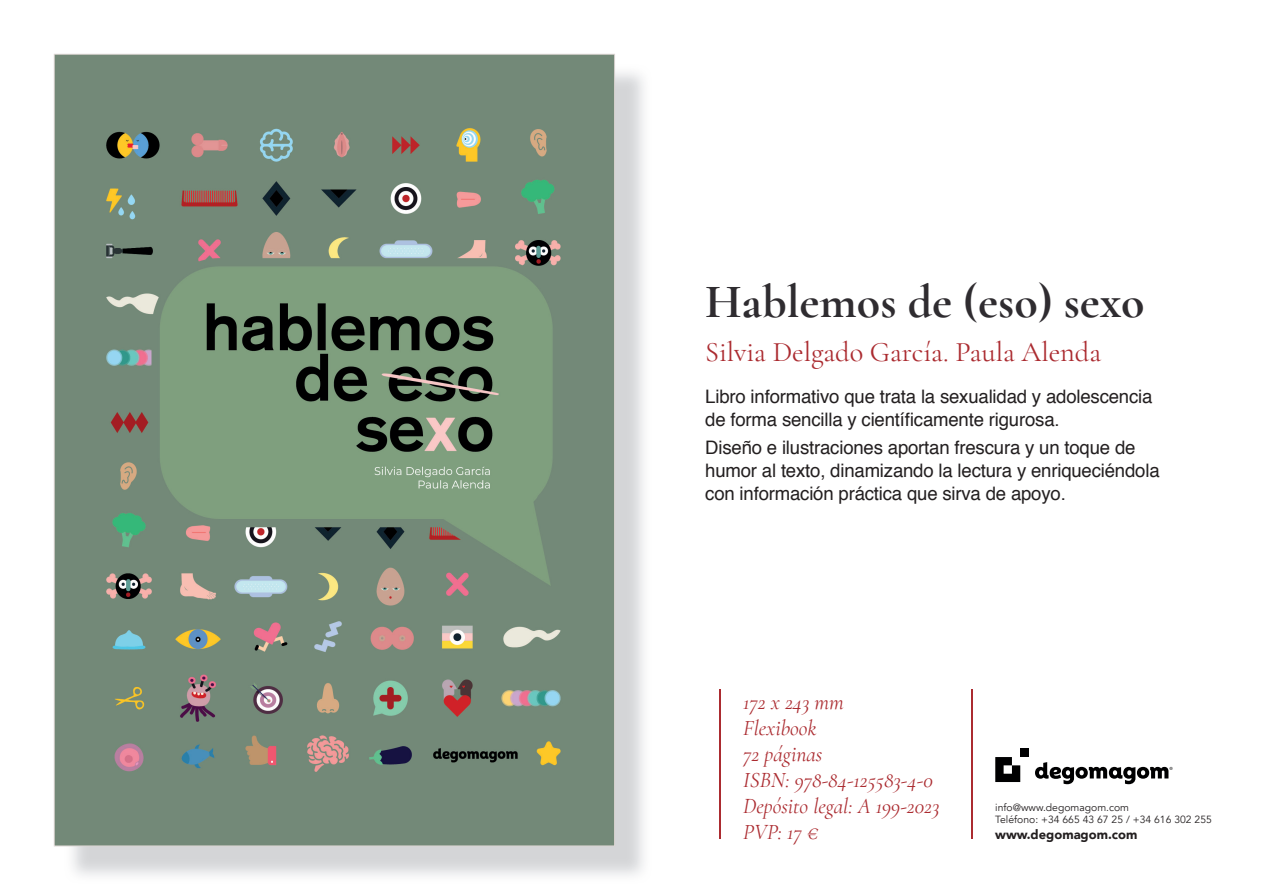
<style>
.page{position:relative;width:1263px;height:893px;background:#fff}
.page>*{position:absolute;margin:0;border:0;box-sizing:border-box;transform-origin:0 0}
.t1{font:700 47.85px "Cormorant Garamond";color:#2f2c30}
.t2{font:28.35px "Cormorant Garamond";color:#ab2b30}
.t3{font:italic 21.6px/26px "Cormorant Garamond";color:#ab2b30}
.t4{font:18.6px/23px "Helvetica";letter-spacing:-.01em;color:#231f20}
.t5{font:900 13.05px "Avenir";color:#231f20}
.t6{font:10.35px/12.5px "Avenir";color:#231f20}
</style>
<div class="page">
<img style="left:56px;top:56px;width:557px;height:788px">
<hr style="left:720px;top:690px;width:1px;height:149px;background:#ab2b30">
<hr style="left:972px;top:690px;width:1px;height:149px;background:#ab2b30">
<div style="left:1020px;top:749px;width:8px;height:8px;background:#000001"></div>
<svg style="left:995px;top:757px;width:25px;height:25px"></svg>
<svg style="left:1035px;top:762px;width:137px;height:22px"></svg>
<h1 class="t1" style="left:705px;top:272px;width:441px">Hablemos de (eso) sexo</h1>
<h2 class="t2" style="left:705px;top:334px;width:397px">Silvia Delgado García. Paula Alenda</h2>
<p class="t4" style="left:705px;top:385px;width:449px">Libro informativo que trata la sexualidad y adolescencia de forma sencilla y científicamente rigurosa.</p>
<p class="t4" style="left:705px;top:436px;width:456px">Diseño e ilustraciones aportan frescura y un toque de humor al texto, dinamizando la lectura y enriqueciéndola con información práctica que sirva de apoyo.</p>
<p class="t3" style="left:743px;top:689px;width:198px">172 x 243 mm<br>Flexibook<br>72 páginas<br>ISBN: 978-84-125583-4-0<br>Depósito legal: A 199-2023<br>PVP: 17 €</p>
<p class="t6" style="left:995px;top:801px;width:218px">info@www.degomagom.com<br>Teléfono: +34 665 43 67 25 / +34 616 302 255</p>
<p class="t5" style="left:995px;top:823px;width:144px">www.degomagom.com</p>
</div>
